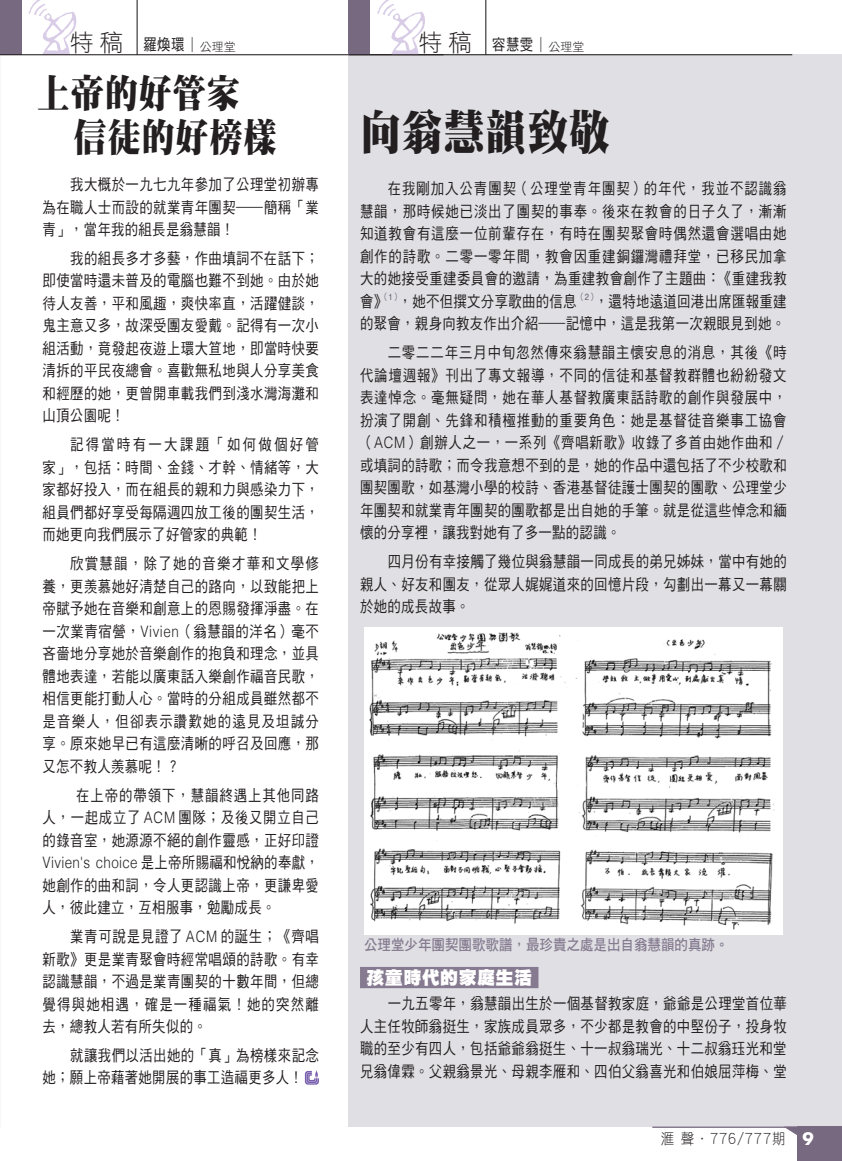
<style>
.page{position:relative;width:842px;height:1161px;background:#fff}
.page>*{position:absolute;margin:0;border:0;box-sizing:border-box;transform-origin:0 0}
.body_txt_10_15{font:48px "DF Ming HK W12";letter-spacing:.025em;color:#231f20;scale:.85 1}
.body_txt_10_15-2{font:39px "DF Ming HK W12";letter-spacing:.025em;color:#231f20;scale:.85 1}
.icon_White_txt{font:24px "DF Hei HK W3";color:#231f20}
.P4_subheading{font:18px "DF Hei HK W12";letter-spacing:.025em;color:#fff}
.body_txt_10_15-3{font:15.75px/22.5px "DF Hei HK W5";letter-spacing:.03em;color:#231f20;text-align:justify;scale:.85 1}
.icon_author{font:15.75px "DF Hei HK W5";letter-spacing:.025em;color:#231f20;scale:.85 1}
.t1{font:15px "DF Hei HK W7";color:#857a8f;scale:.9 1}
.t2{font:15px "DF Hei HK W3";letter-spacing:.075em;color:#231f20;scale:.9 1}
.s1{font-family:"DF Hei HK W3";font-size:15px}
.s2{font-family:"DF Hei HK W3";font-size:12px}
.s3{font-family:"Helvetica";font-weight:300}
.s4{font-family:"Futura";font-weight:700;font-size:16.5px;color:#fff}
</style>
<div class="page">
<div style="left:349px;top:54px;width:493px;height:1074px;background:#e0e0e4"></div>
<svg style="left:305px;top:1070px;width:14px;height:14px"></svg>
<svg style="left:348px;top:1126px;width:494px;height:35px"></svg>
<hr style="left:652px;top:1126px;width:165px;height:2px;background:#766980">
<svg style="left:29px;top:0;width:48px;height:54px"></svg>
<div style="left:0;top:0;width:21px;height:55px;background:#766980"></div>
<hr style="left:0;top:54px;width:444px;height:1px;background:#231f20">
<hr style="left:137px;top:0;width:1px;height:55px;background:#231f20">
<svg style="left:377px;top:0;width:48px;height:54px"></svg>
<div style="left:349px;top:0;width:21px;height:55px;background:#766980"></div>
<hr style="left:349px;top:54px;width:443px;height:1px;background:#231f20">
<hr style="left:485px;top:0;width:1px;height:55px;background:#231f20">
<img style="left:364px;top:627px;width:418px;height:308px">
<div style="left:360px;top:967px;width:178px;height:21px;background:#857a8f"></div>
<p class="icon_White_txt" style="left:70px;top:29px;width:55px">特 稿</p>
<p class="icon_author" style="left:144px;top:36px;width:110px">羅煥環<span class="s1">︱</span><span class="s2">公理堂</span></p>
<p class="icon_White_txt" style="left:418px;top:29px;width:55px">特 稿</p>
<p class="icon_author" style="left:492px;top:36px;width:110px">容慧雯<span class="s1">︱</span><span class="s2">公理堂</span></p>
<p class="body_txt_10_15-2" style="left:37px;top:72px;width:240px">上帝的好管家</p>
<p class="body_txt_10_15-2" style="left:73px;top:116px;width:240px">信徒的好榜樣</p>
<p class="body_txt_10_15-3" style="left:43px;top:173px;width:327px;text-indent:28px">我大概於一九七九年參加了公理堂初辦專為在職人士而設的就業青年團契—簡稱「業青」，當年我的組長是翁慧韻！</p>
<p class="body_txt_10_15-3" style="left:43px;top:247px;width:327px;text-indent:28px">我的組長多才多藝，作曲填詞不在話下；即使當時還未普及的電腦也難不到她。由於她待人友善，平和風趣，爽快率直，活躍健談，鬼主意又多，故深受團友愛戴。記得有一次小組活動，竟發起夜遊上環大笪地，即當時快要清拆的平民夜總會。喜歡無私地與人分享美食和經歷的她，更曾開車載我們到淺水灣海灘和山頂公園呢！</p>
<p class="body_txt_10_15-3" style="left:43px;top:433px;width:327px;text-indent:28px">記得當時有一大課題「如何做個好管家」，包括：時間、金錢、才幹、情緒等，大家都好投入，而在組長的親和力與感染力下，組員們都好享受每隔週四放工後的團契生活，而她更向我們展示了好管家的典範！</p>
<p class="body_txt_10_15-3" style="left:43px;top:552px;width:327px;text-indent:28px">欣賞慧韻，除了她的音樂才華和文學修養，更羡慕她好清楚自己的路向，以致能把上帝賦予她在音樂和創意上的恩賜發揮淨盡。在一次業青宿營，<span class="s3">Vivien</span>（翁慧韻的洋名）毫不吝嗇地分享她於音樂創作的抱負和理念，並具體地表達，若能以廣東話入樂創作福音民歌，相信更能打動人心。當時的分組成員雖然都不是音樂人，但卻表示讚歎她的遠見及坦誠分享。原來她早已有這麼清晰的呼召及回應，那又怎不教人羡慕呢！？</p>
<p class="body_txt_10_15-3" style="left:43px;top:783px;width:327px;text-indent:34px">在上帝的帶領下，慧韻終遇上其他同路人，一起成立了 <span class="s3">ACM</span> 團隊；及後又開立自己的錄音室，她源源不絕的創作靈感，正好印證<span class="s3">Vivien's choice</span> 是上帝所賜福和悅納的奉獻，她創作的曲和詞，令人更認識上帝，更謙卑愛人，彼此建立，互相服事，勉勵成長。</p>
<p class="body_txt_10_15-3" style="left:43px;top:925px;width:327px;text-indent:28px">業青可說是見證了 <span class="s3">ACM</span> 的誕生；《齊唱新歌》更是業青聚會時經常唱頌的詩歌。有幸認識慧韻，不過是業青團契的十數年間，但總覺得與她相遇，確是一種福氣！她的突然離去，總教人若有所失似的。</p>
<p class="body_txt_10_15-3" style="left:43px;top:1044px;width:327px;text-indent:28px">就讓我們以活出她的「真」為榜樣來記念她；願上帝藉著她開展的事工造福更多人！</p>
<p class="body_txt_10_15" style="left:360px;top:106px;width:296px">向翁慧韻致敬</p>
<p class="body_txt_10_15-3" style="left:360px;top:177px;width:504px;text-indent:28px">在我剛加入公青團契（公理堂青年團契）的年代，我並不認識翁慧韻，那時候她已淡出了團契的事奉。後來在教會的日子久了，漸漸知道教會有這麼一位前輩存在，有時在團契聚會時偶然還會選唱由她創作的詩歌。二零一零年間，教會因重建銅鑼灣禮拜堂，已移民加拿大的她接受重建委員會的邀請，為重建教會創作了主題曲：《重建我教會》<sup>（</sup><sup>1</sup><sup>）</sup>，她不但撰文分享歌曲的信息<sup>（</sup><sup>2</sup><sup>）</sup>，還特地遠道回港出席匯報重建的聚會，親身向教友作出介紹—記憶中，這是我第一次親眼見到她。</p>
<p class="body_txt_10_15-3" style="left:360px;top:341px;width:504px;text-indent:28px">二零二二年三月中旬忽然傳來翁慧韻主懷安息的消息，其後《時代論壇週報》刊出了專文報導，不同的信徒和基督教群體也紛紛發文表達悼念。毫無疑問，她在華人基督教廣東話詩歌的創作與發展中，扮演了開創、先鋒和積極推動的重要角色：她是基督徒音樂事工協會（<span class="s3">ACM</span>）創辦人之一，一系列《齊唱新歌》收錄了多首由她作曲和／或填詞的詩歌；而令我意想不到的是，她的作品中還包括了不少校歌和團契團歌，如基灣小學的校詩、香港基督徒護士團契的團歌、公理堂少年團契和就業青年團契的團歌都是出自她的手筆。就是從這些悼念和緬懷的分享裡，讓我對她有了多一點的認識。</p>
<p class="body_txt_10_15-3" style="left:360px;top:550px;width:504px;text-indent:28px">四月份有幸接觸了幾位與翁慧韻一同成長的弟兄姊妹，當中有她的親人、好友和團友，從眾人娓娓道來的回憶片段，勾劃出一幕又一幕關於她的成長故事。</p>
<p class="t1" style="left:364px;top:936px;width:406px">公理堂少年團契團歌歌譜，最珍貴之處是出自翁慧韻的真跡。</p>
<p class="P4_subheading" style="left:366px;top:968px;width:167px">孩童時代的家庭生活</p>
<p class="body_txt_10_15-3" style="left:360px;top:992px;width:504px;text-indent:28px">一九五零年，翁慧韻出生於一個基督教家庭，爺爺是公理堂首位華人主任牧師翁挺生，家族成員眾多，不少都是教會的中堅份子，投身牧職的至少有四人，包括爺爺翁挺生、十一叔翁瑞光、十二叔翁珏光和堂兄翁偉霖。父親翁景光、母親李雁和、四伯父翁喜光和伯娘屈萍梅、堂</p>
<p class="t2" style="left:661px;top:1131px;width:171px">滙 聲．776/777期 <span class="s4">9</span></p>
</div>
